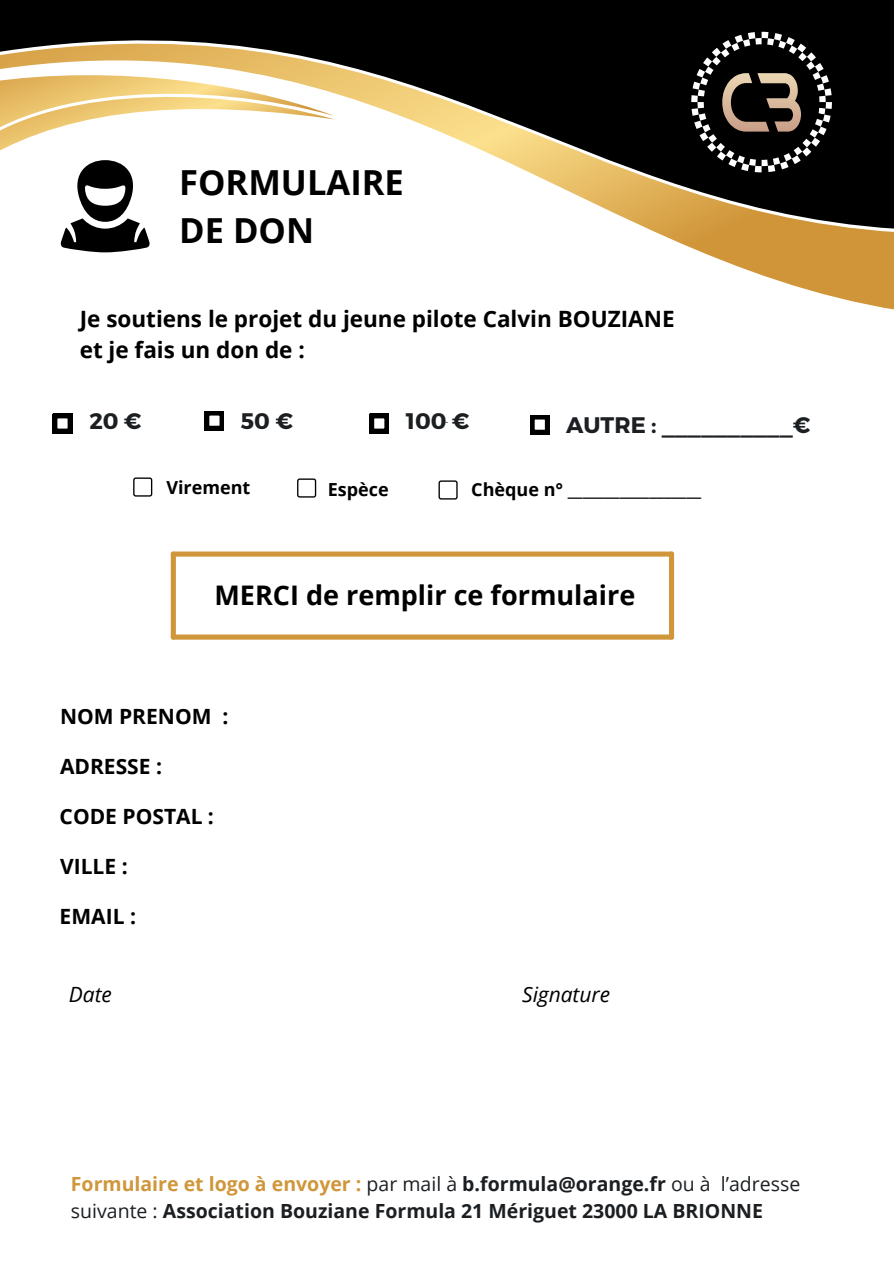
<style>
.page{position:relative;width:894px;height:1264px;background:#fff}
.page>*{position:absolute;margin:0;border:0;box-sizing:border-box;transform-origin:0 0}
.t1{font:700 34.5px/48px "Open Sans";color:#000}
.t2{font:700 27px "Open Sans";color:#000}
.t3{font:700 22.5px/31.5px "Open Sans";color:#000}
.t4{font:700 22.5px "Montserrat";color:#1c1f22}
.t5{font:700 21px "Open Sans";color:#000}
.t6{font:italic 21px "Open Sans";color:#000}
.t7{font:700 19.5px/27px "Open Sans";color:#1c1f22}
.t8{font:700 18px "Open Sans";color:#000}
.s1{color:#d0963a}
.s2{font-weight:400}
</style>
<div class="page">
<svg style="left:97px;top:230px;width:796px;height:80px"></svg>
<svg style="left:0;top:0;width:893px;height:230px;fill:#000"></svg>
<svg style="left:0;top:62px;width:335px;height:190px"></svg>
<svg style="left:53px;top:414px;width:19px;height:19px"></svg>
<svg style="left:205px;top:411px;width:19px;height:19px"></svg>
<svg style="left:369px;top:414px;width:20px;height:19px"></svg>
<svg style="left:530px;top:415px;width:19px;height:19px"></svg>
<svg style="left:690px;top:31px;width:142px;height:142px;background:#34312e"></svg>
<svg style="left:133px;top:477px;width:19px;height:19px"></svg>
<svg style="left:297px;top:478px;width:19px;height:19px"></svg>
<svg style="left:438px;top:480px;width:19px;height:19px"></svg>
<div style="left:171px;top:551px;width:502px;height:5px;background:#d0963a;border-radius:3px"></div>
<div style="left:171px;top:634px;width:502px;height:5px;background:#d0963a;border-radius:3px"></div>
<div style="left:668px;top:551px;width:5px;height:88px;background:#d0963a;border-radius:3px"></div>
<div style="left:171px;top:551px;width:5px;height:88px;background:#d0963a;border-radius:3px"></div>
<p class="t1" style="left:179px;top:158px;width:226px">FORMULAIRE<br>DE DON</p>
<h1 class="t3" style="left:80px;top:302px;width:596px">Je soutiens le projet du jeune pilote Calvin BOUZIANE et je fais un don de :</h1>
<p class="t4" style="left:89px;top:406px;width:54px">20 €</p>
<p class="t4" style="left:241px;top:406px;width:53px">50 €</p>
<h4 class="t4" style="left:405px;top:406px;width:65px">100 €</h4>
<p class="t4" style="left:566px;top:410px;width:246px">AUTRE : __________€</p>
<p class="t8" style="left:166px;top:474px;width:85px">Virement</p>
<h3 class="t8" style="left:328px;top:476px;width:62px">Espèce</h3>
<p class="t8" style="left:471px;top:476px;width:231px">Chèque n° __________________</p>
<h3 class="t2" style="left:214px;top:576px;width:422px">MERCI de remplir ce formulaire</h3>
<h3 class="t5" style="left:60px;top:702px;width:170px">NOM PRENOM :</h3>
<p class="t5" style="left:60px;top:752px;width:103px">ADRESSE :</p>
<p class="t5" style="left:60px;top:801px;width:156px">CODE POSTAL :</p>
<h3 class="t5" style="left:60px;top:851px;width:69px">VILLE :</h3>
<p class="t5" style="left:60px;top:901px;width:78px">EMAIL :</p>
<h6 class="t6" style="left:69px;top:979px;width:44px">Date</h6>
<p class="t6" style="left:522px;top:979px;width:89px">Signature</p>
<h6 class="t7" style="left:71px;top:1169px;width:730px"><span class="s1">Formulaire et logo à envoyer :</span> <span class="s2">par mail à</span> b.formula@orange.fr <span class="s2">ou à l’adresse suivante :</span> Association Bouziane Formula 21 Mériguet 23000 LA BRIONNE</h6>
</div>
